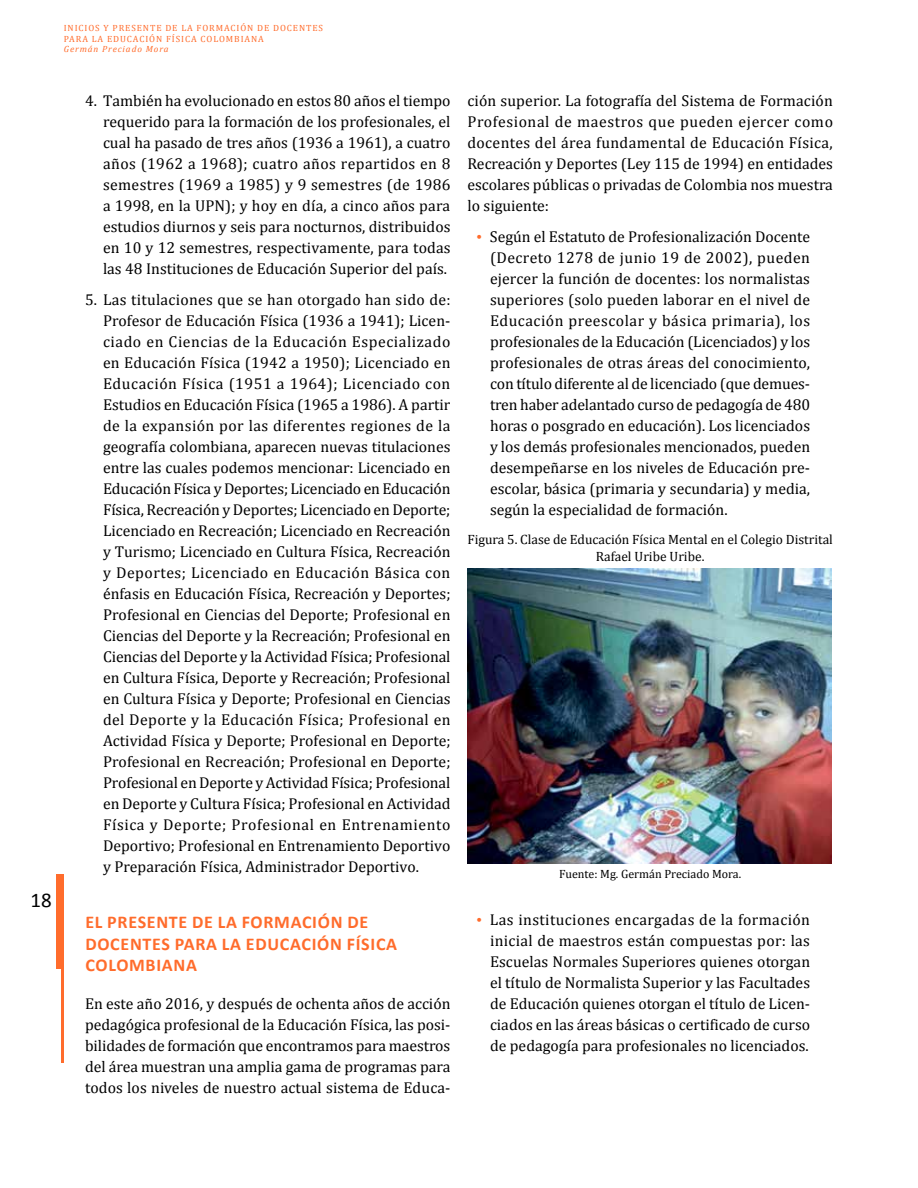
<style>
.page{position:relative;width:918px;height:1188px;background:#fff}
.page>*{position:absolute;margin:0;border:0;box-sizing:border-box;transform-origin:0 0}
.t1{font:21px "Calibri";color:#000}
.t2{font:700 18px/21.6px "Calibri";letter-spacing:.04em;color:#ff6c2c}
.t3{font:15.75px/21px "Cambria";color:#000;text-align:justify}
.t4{font:13.5px/16.2px "Cambria";color:#000;text-align:center}
.t5{font:12px "Cambria";color:#000}
.t6{font:9px/10.5px "Cambria";letter-spacing:.1em;color:#ff6c2c}
.t7{font:italic 9px "Cambria";letter-spacing:.1em;color:#ff6c2c}
.s1{font-family:"Times New Roman";color:#ff6c2c}
</style>
<div class="page">
<div style="left:56px;top:874px;width:6px;height:95px;background:#ff6c2c"></div>
<hr style="left:62px;top:874px;width:2px;height:188px;background:#ff6c2c">
<img style="left:468px;top:569px;width:364px;height:295px">
<p class="t6" style="left:64px;top:23px;width:261px">INICIOS Y PRESENTE DE LA FORMACIÓN DE DOCENTES<br>PARA LA EDUCACIÓN FÍSICA COLOMBIANA</p>
<p class="t7" style="left:64px;top:43px;width:106px">Germán Preciado Mora</p>
<h1 class="t1" style="left:30px;top:887px;width:23px">18</h1>
<p class="t3" style="left:103px;top:90px;width:349px;text-indent:-18px">4. También ha evolucionado en estos 80 años el tiempo requerido para la formación de los profesionales, el cual ha pasado de tres años (1936 a 1961), a cuatro años (1962 a 1968); cuatro años repartidos en 8 semestres (1969 a 1985) y 9 semestres (de 1986 a 1998, en la UPN); y hoy en día, a cinco años para estudios diurnos y seis para nocturnos, distribuidos en 10 y 12 semestres, respectivamente, para todas las 48 Instituciones de Educación Superior del país.</p>
<p class="t3" style="left:103px;top:290px;width:349px;text-indent:-18px">5. Las titulaciones que se han otorgado han sido de:<br>Profesor de Educación Física (1936 a 1941); Licen&shy;ciado en Ciencias de la Educación Especializado en Educación Física (1942 a 1950); Licenciado en Educación Física (1951 a 1964); Licenciado con Estudios en Educación Física (1965 a 1986). A partir de la expansión por las diferentes regiones de la geografía colombiana, aparecen nuevas titulaciones entre las cuales podemos mencionar: Licenciado en Educación Física y Deportes; Licenciado en Educación Física, Recreación y Deportes; Licenciado en Deporte; Licenciado en Recreación; Licenciado en Recreación y Turismo; Licenciado en Cultura Física, Recreación y Deportes; Licenciado en Educación Básica con énfasis en Educación Física, Recreación y Deportes; Profesional en Ciencias del Deporte; Profesional en Ciencias del Deporte y la Recreación; Profesional en Ciencias del Deporte y la Actividad Física; Profesional en Cultura Física, Deporte y Recreación; Profesional en Cultura Física y Deporte; Profesional en Ciencias del Deporte y la Educación Física; Profesional en Actividad Física y Deporte; Profesional en Deporte; Profesional en Recreación; Profesional en Deporte; Profesional en Deporte y Actividad Física; Profesional en Deporte y Cultura Física; Profesional en Actividad Física y Deporte; Profesional en Entrenamiento Deportivo; Profesional en Entrenamiento Deportivo y Preparación Física, Administrador Deportivo.</p>
<p class="t2" style="left:85px;top:911px;width:313px">EL PRESENTE DE LA FORMACIÓN DE<br>DOCENTES PARA LA EDUCACIÓN FÍSICA<br>COLOMBIANA</p>
<p class="t3" style="left:85px;top:993px;width:367px">En este año 2016, y después de ochenta años de acción pedagógica profesional de la Educación Física, las posi&shy;bilidades de formación que encontramos para maestros del área muestran una amplia gama de programas para todos los niveles de nuestro actual sistema de Educa-</p>
<p class="t3" style="left:467px;top:90px;width:367px">ción superior. La fotografía del Sistema de Formación Profesional de maestros que pueden ejercer como docentes del área fundamental de Educación Física, Recreación y Deportes (Ley 115 de 1994) en entidades escolares públicas o privadas de Colombia nos muestra lo siguiente:</p>
<p class="t3" style="left:490px;top:227px;width:322px;text-indent:-13px"><span class="s1">•</span> Según el Estatuto de Profesionalización Docente (Decreto 1278 de junio 19 de 2002), pueden ejercer la función de docentes: los normalistas superiores (solo pueden laborar en el nivel de Educación preescolar y básica primaria), los profesionales de la Educación (Licenciados) y los profesionales de otras áreas del conocimiento, con título diferente al de licenciado (que demues&shy;tren haber adelantado curso de pedagogía de 480 horas o posgrado en educación). Los licenciados y los demás profesionales mencionados, pueden desempeñarse en los niveles de Educación pre&shy;escolar, básica (primaria y secundaria) y media, según la especialidad de formación.</p>
<p class="t4" style="left:468px;top:532px;width:367px">Figura 5. Clase de Educación Física Mental en el Colegio Distrital<br>Rafael Uribe Uribe.</p>
<p class="t5" style="left:559px;top:867px;width:184px">Fuente: Mg. Germán Preciado Mora.</p>
<p class="t3" style="left:490px;top:909px;width:322px;text-indent:-13px"><span class="s1">•</span> Las instituciones encargadas de la formación inicial de maestros están compuestas por: las Escuelas Normales Superiores quienes otorgan el título de Normalista Superior y las Facultades de Educación quienes otorgan el título de Licen&shy;ciados en las áreas básicas o certificado de curso de pedagogía para profesionales no licenciados.</p>
</div>
